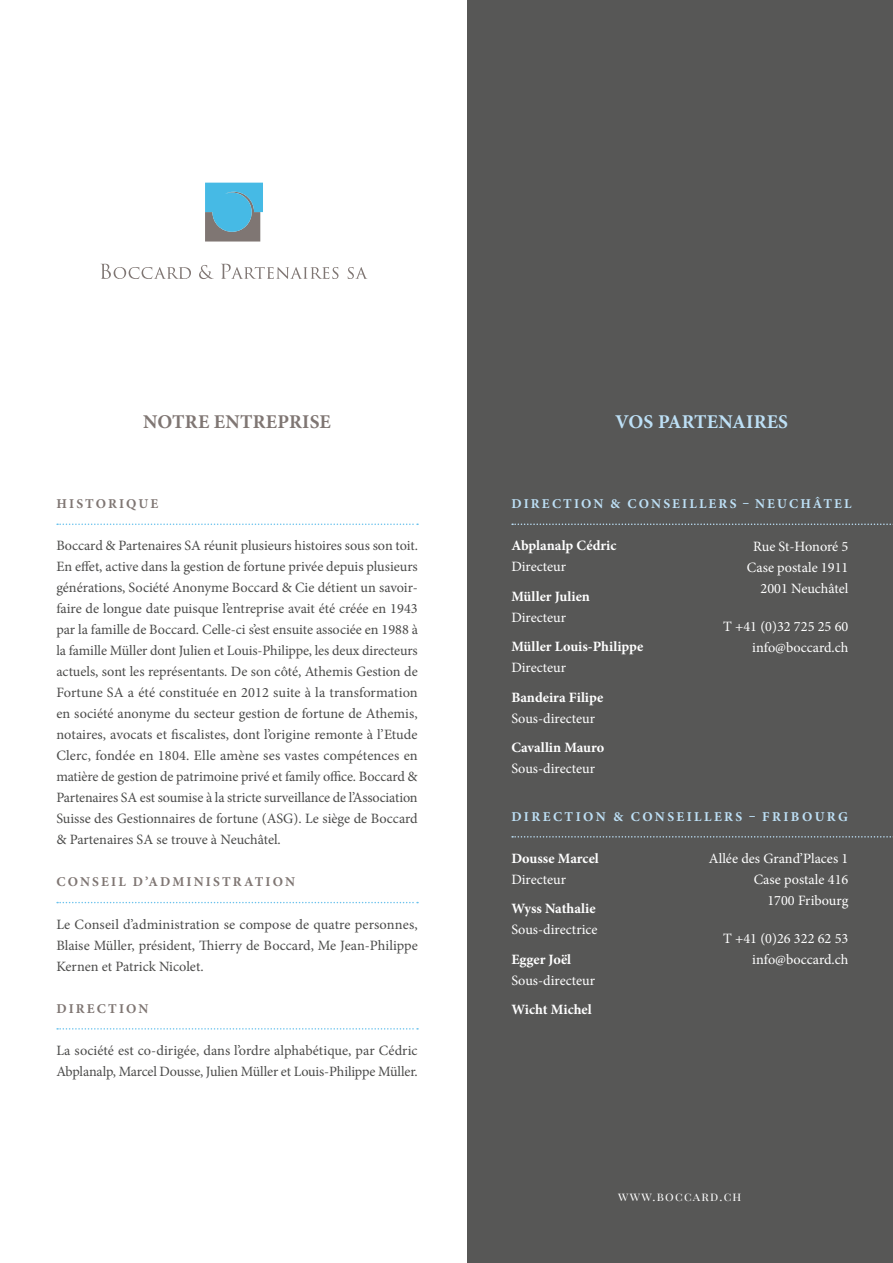
<style>
.page{position:relative;width:893px;height:1263px;background:#fff}
.page>*{position:absolute;margin:0;border:0;box-sizing:border-box;transform-origin:0 0}
.t1{font:700 19.5px "Minion Pro";letter-spacing:.01em;color:#7f7673}
.t2{font:700 19.5px "Minion Pro";letter-spacing:.01em;color:#bde0f6}
.t3{font:14.25px/21px "Minion Pro";letter-spacing:-.005em;color:#4b4b4a;text-align:justify}
.t4{font:14.25px/21px "Minion Pro";color:#fff;text-align:right}
.t5{font:700 14.25px "Minion Pro";color:#fff}
.t6{font:700 13.5px "Minion Pro";letter-spacing:.165em;color:#bde0f6}
.t7{font:700 13.5px "Minion Pro";letter-spacing:.16em;color:#7f7673}
.t8{font:12px "Playfair Display SC";letter-spacing:.1em;color:#fff}
</style>
<div class="page">
<div style="left:468px;top:0;width:425px;height:1263px;background:#575756"></div>
<svg style="left:205px;top:183px;width:58px;height:58px;background:#5da7c2"></svg>
<svg style="left:101px;top:264px;width:90px;height:15px"></svg>
<svg style="left:199px;top:265px;width:15px;height:14px"></svg>
<svg style="left:221px;top:264px;width:117px;height:15px"></svg>
<svg style="left:348px;top:267px;width:19px;height:12px"></svg>
<svg style="left:512px;top:523px;width:381px;height:2px"></svg>
<svg style="left:512px;top:836px;width:381px;height:1px"></svg>
<svg style="left:57px;top:523px;width:361px;height:2px"></svg>
<svg style="left:57px;top:902px;width:361px;height:1px"></svg>
<svg style="left:57px;top:1028px;width:361px;height:1px"></svg>
<h1 class="t1" style="left:143px;top:408px;width:189px">NOTRE ENTREPRISE</h1>
<h1 class="t2" style="left:615px;top:408px;width:174px">VOS PARTENAIRES</h1>
<p class="t7" style="left:56px;top:494px;width:103px">HISTORIQUE</p>
<p class="t3" style="left:56px;top:535px;width:363px">Boccard &amp; Partenaires SA réunit plusieurs histoires sous son toit.<br>En effet, active dans la gestion de fortune privée depuis plusieurs générations, Société Anonyme Boccard &amp; Cie détient un savoir&shy;faire de longue date puisque l’entreprise avait été créée en 1943 par la famille de Boccard. Celle-ci s’est ensuite associée en 1988 à la famille Müller dont Julien et Louis-Philippe, les deux directeurs actuels, sont les représentants. De son côté, Athemis Gestion de Fortune SA a été constituée en 2012 suite à la transformation en société anonyme du secteur gestion de fortune de Athemis, notaires, avocats et fiscalistes, dont l’origine remonte à l’Etude Clerc, fondée en 1804. Elle amène ses vastes compétences en matière de gestion de patrimoine privé et family office. Boccard &amp; Partenaires SA est soumise à la stricte surveillance de l’Association Suisse des Gestionnaires de fortune (ASG). Le siège de Boccard &amp; Partenaires SA se trouve à Neuchâtel.</p>
<p class="t7" style="left:56px;top:872px;width:240px">CONSEIL D’ADMINISTRATION</p>
<p class="t3" style="left:56px;top:913px;width:363px">Le Conseil d’administration se compose de quatre personnes, Blaise Müller, président, Thierry de Boccard, Me Jean-Philippe Kernen et Patrick Nicolet.</p>
<p class="t7" style="left:56px;top:999px;width:94px">DIRECTION</p>
<p class="t3" style="left:56px;top:1040px;width:363px">La société est co-dirigée, dans l’ordre alphabétique, par Cédric<br>Abplanalp, Marcel Dousse, Julien Müller et Louis-Philippe Müller.</p>
<p class="t6" style="left:511px;top:494px;width:342px">DIRECTION &amp; CONSEILLERS – NEUCHÂTEL</p>
<p class="t5" style="left:511px;top:536px;width:107px">Abplanalp Cédric</p>
<p class="t4" style="left:511px;top:556px;width:56px">Directeur</p>
<p class="t5" style="left:511px;top:586px;width:80px">Müller Julien</p>
<p class="t4" style="left:511px;top:607px;width:56px">Directeur</p>
<p class="t5" style="left:511px;top:637px;width:134px">Müller Louis-Philippe</p>
<p class="t4" style="left:511px;top:657px;width:56px">Directeur</p>
<p class="t5" style="left:511px;top:687px;width:93px">Bandeira Filipe</p>
<p class="t4" style="left:511px;top:708px;width:85px">Sous-directeur</p>
<p class="t5" style="left:511px;top:738px;width:95px">Cavallin Mauro</p>
<p class="t4" style="left:511px;top:758px;width:85px">Sous-directeur</p>
<p class="t6" style="left:511px;top:807px;width:338px">DIRECTION &amp; CONSEILLERS – FRIBOURG</p>
<p class="t5" style="left:511px;top:848px;width:89px">Dousse Marcel</p>
<p class="t4" style="left:511px;top:869px;width:56px">Directeur</p>
<p class="t5" style="left:511px;top:899px;width:86px">Wyss Nathalie</p>
<p class="t4" style="left:511px;top:919px;width:88px">Sous-directrice</p>
<p class="t5" style="left:511px;top:949px;width:61px">Egger Joël</p>
<p class="t4" style="left:511px;top:970px;width:85px">Sous-directeur</p>
<p class="t5" style="left:511px;top:1000px;width:82px">Wicht Michel</p>
<p class="t4" style="left:747px;top:536px;width:103px">Rue St-Honoré 5<br>Case postale 1911<br>2001 Neuchâtel</p>
<p class="t4" style="left:723px;top:616px;width:127px">T +41 (0)32 725 25 60 info@boccard.ch</p>
<p class="t4" style="left:709px;top:848px;width:141px">Allée des Grand’Places 1<br>Case postale 416<br>1700 Fribourg</p>
<p class="t4" style="left:723px;top:928px;width:127px">T +41 (0)26 322 62 53 info@boccard.ch</p>
<p class="t8" style="left:618px;top:1189px;width:125px">WWW.BOCCARD.CH</p>
</div>
